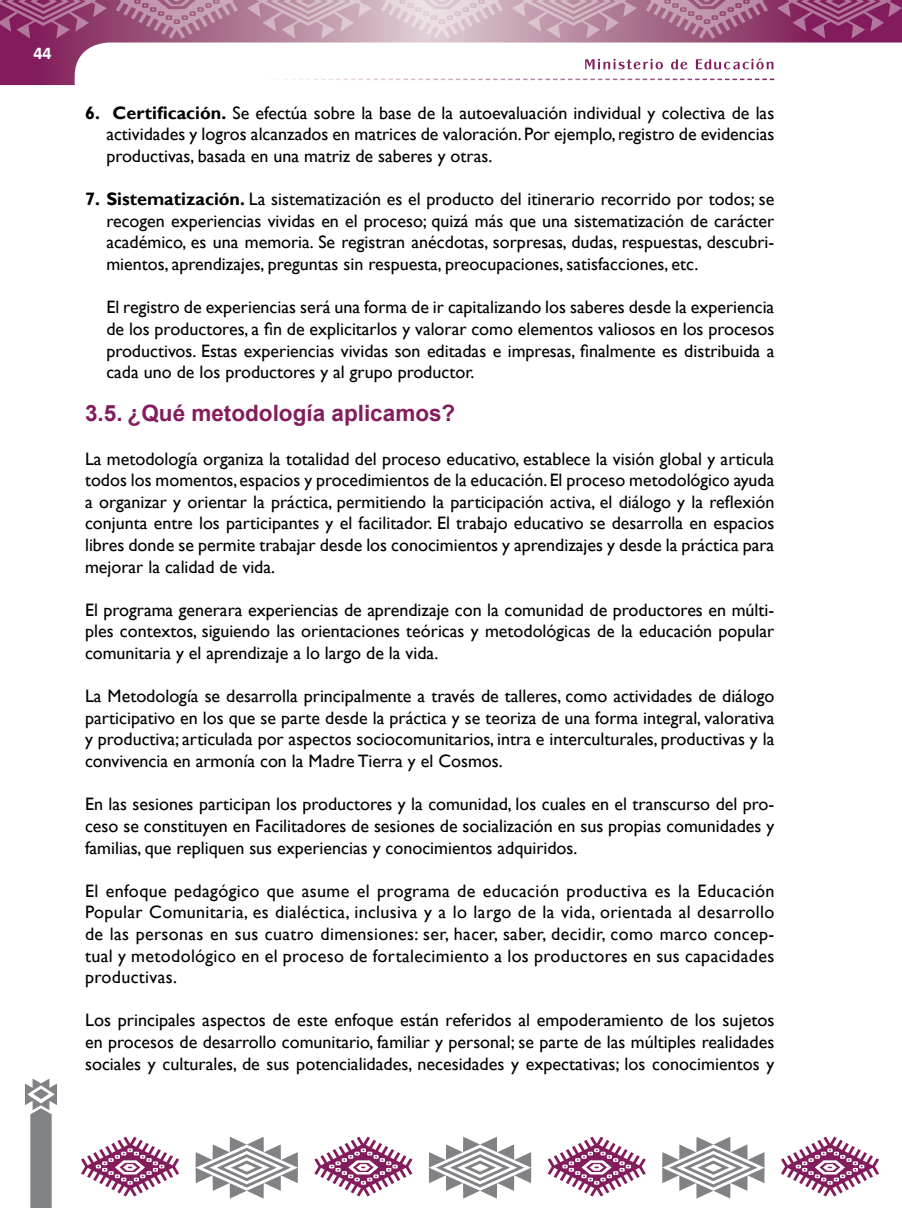
<style>
.page{position:relative;width:902px;height:1208px;background:#fff}
.page>*{position:absolute;margin:0;border:0;box-sizing:border-box;transform-origin:0 0}
.t1{font:700 22.5px "Arial";color:#831c5c}
.t2{font:18px/21.6px "Gill Sans";color:#000;text-align:justify}
.t3{font:700 18px "Calibri";color:#fff}
.s1{font-weight:700}
</style>
<div class="page">
<svg style="left:0;top:0;width:901px;height:85px"></svg>
<svg style="left:25px;top:1078px;width:32px;height:130px"></svg>
<svg style="left:89px;top:79px;width:685px;height:1px"></svg>
<svg style="left:81px;top:1136px;width:98px;height:60px"></svg>
<svg style="left:314px;top:1136px;width:98px;height:60px"></svg>
<svg style="left:547px;top:1136px;width:98px;height:60px"></svg>
<svg style="left:781px;top:1136px;width:98px;height:60px"></svg>
<svg style="left:195px;top:1136px;width:103px;height:62px"></svg>
<svg style="left:429px;top:1136px;width:102px;height:62px"></svg>
<svg style="left:662px;top:1136px;width:102px;height:62px"></svg>
<svg style="left:381px;top:0;width:122px;height:39px;background:#ddc9d2"></svg>
<svg style="left:116px;top:0;width:122px;height:39px;background:#ad7592"></svg>
<svg style="left:645px;top:0;width:123px;height:39px;background:#a86c8c"></svg>
<svg style="left:247px;top:0;width:125px;height:39px;background:#c6a1b3"></svg>
<svg style="left:0;top:0;width:107px;height:39px;background:#954374"></svg>
<svg style="left:776px;top:0;width:125px;height:39px;background:#91396f"></svg>
<svg style="left:512px;top:0;width:125px;height:39px;background:#c199ac"></svg>
<svg style="left:585px;top:58px;width:188px;height:11px"></svg>
<p class="t3" style="left:33px;top:41px;width:20px">44</p>
<p class="t2" style="left:106px;top:102px;width:669px;text-indent:-21px"><span class="s1">6. Certificación.</span> Se efectúa sobre la base de la autoevaluación individual y colectiva de las actividades y logros alcanzados en matrices de valoración. Por ejemplo, registro de evidencias productivas, basada en una matriz de saberes y otras.</p>
<p class="t2" style="left:106px;top:189px;width:669px;text-indent:-21px"><span class="s1">7. Sistematización.</span> La sistematización es el producto del itinerario recorrido por todos; se recogen experiencias vividas en el proceso; quizá más que una sistematización de carácter académico, es una memoria. Se registran anécdotas, sorpresas, dudas, respuestas, descubri&shy;mientos, aprendizajes, preguntas sin respuesta, preocupaciones, satisfacciones, etc.</p>
<p class="t2" style="left:106px;top:297px;width:669px">El registro de experiencias será una forma de ir capitalizando los saberes desde la experiencia de los productores, a fin de explicitarlos y valorar como elementos valiosos en los procesos productivos. Estas experiencias vividas son editadas e impresas, finalmente es distribuida a cada uno de los productores y al grupo productor.</p>
<p class="t1" style="left:85px;top:398px;width:372px">3.5. ¿Qué metodología aplicamos?</p>
<p class="t2" style="left:85px;top:448px;width:690px">La metodología organiza la totalidad del proceso educativo, establece la visión global y articula todos los momentos, espacios y procedimientos de la educación. El proceso metodológico ayuda a organizar y orientar la práctica, permitiendo la participación activa, el diálogo y la reflexión conjunta entre los participantes y el facilitador. El trabajo educativo se desarrolla en espacios libres donde se permite trabajar desde los conocimientos y aprendizajes y desde la práctica para mejorar la calidad de vida.</p>
<p class="t2" style="left:85px;top:599px;width:690px">El programa generara experiencias de aprendizaje con la comunidad de productores en múlti&shy;ples contextos, siguiendo las orientaciones teóricas y metodológicas de la educación popular comunitaria y el aprendizaje a lo largo de la vida.</p>
<p class="t2" style="left:85px;top:685px;width:690px">La Metodología se desarrolla principalmente a través de talleres, como actividades de diálogo participativo en los que se parte desde la práctica y se teoriza de una forma integral, valorativa y productiva; articulada por aspectos sociocomunitarios, intra e interculturales, productivas y la convivencia en armonía con la Madre Tierra y el Cosmos.</p>
<p class="t2" style="left:85px;top:793px;width:690px">En las sesiones participan los productores y la comunidad, los cuales en el transcurso del pro&shy;ceso se constituyen en Facilitadores de sesiones de socialización en sus propias comunidades y familias, que repliquen sus experiencias y conocimientos adquiridos.</p>
<p class="t2" style="left:85px;top:880px;width:690px">El enfoque pedagógico que asume el programa de educación productiva es la Educación Popular Comunitaria, es dialéctica, inclusiva y a lo largo de la vida, orientada al desarrollo de las personas en sus cuatro dimensiones: ser, hacer, saber, decidir, como marco concep&shy;tual y metodológico en el proceso de fortalecimiento a los productores en sus capacidades productivas.</p>
<p class="t2" style="left:85px;top:1009px;width:690px">Los principales aspectos de este enfoque están referidos al empoderamiento de los sujetos en procesos de desarrollo comunitario, familiar y personal; se parte de las múltiples realidades sociales y culturales, de sus potencialidades, necesidades y expectativas; los conocimientos y</p>
</div>
